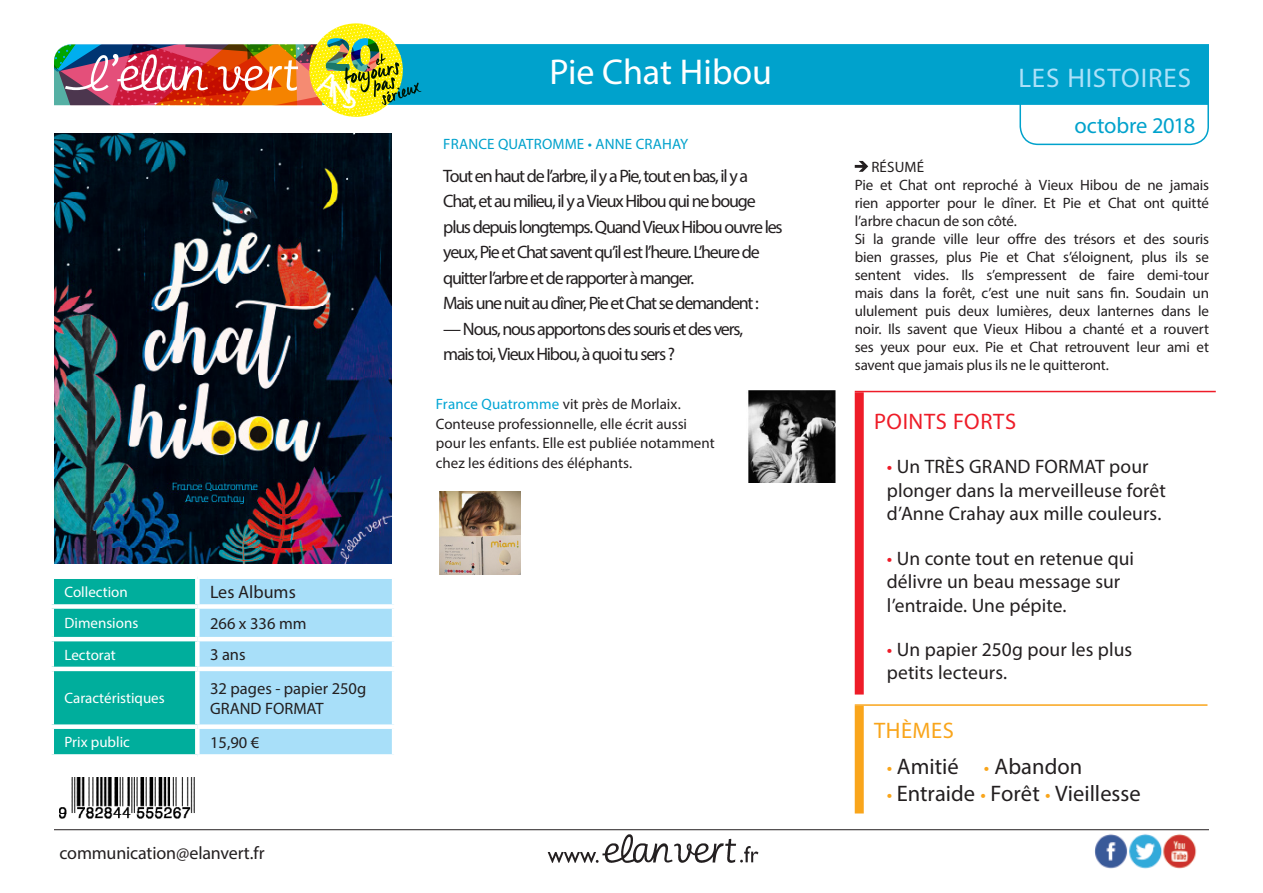
<style>
.page{position:relative;width:1263px;height:893px;background:#fff}
.page>*{position:absolute;margin:0;border:0;box-sizing:border-box;transform-origin:0 0}
.t1{font:36px "Myriad Pro";color:#fff}
.t2{font:27px "Myriad Pro";letter-spacing:.035em;color:#ade1f9}
.textes{font:22.5px "Myriad Pro";color:#231f20}
.t3{font:22.5px "Myriad Pro";letter-spacing:-.01em;color:#00a2cc}
.textes-2{font:22.5px "Myriad Pro";letter-spacing:.025em;color:#ee1c28}
.textes-3{font:22.5px "Myriad Pro";letter-spacing:.025em;color:#f9a51b}
.textes-4{font:19.5px/23.4px "Myriad Pro";letter-spacing:.005em;color:#231f20}
.textes-5{font:18px/25.5px "Myriad Pro";letter-spacing:-.065em;color:#231f20}
.textes-6{font:18px "Myriad Pro";letter-spacing:-.01em;color:#231f20}
.textes-7{font:18px "Myriad Pro";color:#231f20}
.t4{font:16.5px/19.8px "Myriad Pro";color:#231f20}
.textes-8{font:15px/18px "Myriad Pro";letter-spacing:-.005em;color:#231f20;text-align:justify}
.t5{font:15px "Myriad Pro";color:#fff}
.t6{font:15px "Myriad Pro";letter-spacing:.01em;color:#00a2cc}
.s1{color:#00a5d4}
.s2{color:#ee1c28}
.s3{font-size:19.5px;color:#f9a51b}
</style>
<div class="page">
<div style="left:1019px;top:68px;width:190px;height:77px;border:2px solid #00a2cc;border-radius:18px"></div>
<div style="left:433px;top:44px;width:776px;height:61px;background:#00a2cc"></div>
<svg style="left:855px;top:161px;width:13px;height:11px"></svg>
<hr style="left:855px;top:704px;width:352px;height:2px;background:#f9a51b">
<div style="left:855px;top:706px;width:9px;height:107px;background:#f9a51b"></div>
<div style="left:855px;top:392px;width:9px;height:302px;background:#ee1c28"></div>
<hr style="left:855px;top:391px;width:361px;height:1px;background:#ee1c28">
<img style="left:547px;top:834px;width:212px;height:28px">
<img style="left:1086px;top:830px;width:123px;height:39px">
<hr style="left:54px;top:829px;width:1155px;height:1px;background:#231f20">
<img style="left:60px;top:778px;width:135px;height:40px">
<svg style="left:544px;top:44px;width:20px;height:5px"></svg>
<svg style="left:570px;top:44px;width:20px;height:7px"></svg>
<img style="left:748px;top:391px;width:88px;height:91px">
<img style="left:439px;top:492px;width:81px;height:82px">
<img style="left:54px;top:134px;width:338px;height:430px">
<svg style="left:54px;top:579px;width:338px;height:175px;background:#61cad1"></svg>
<div style="left:195px;top:579px;width:5px;height:25px;background:#fff"></div>
<div style="left:49px;top:604px;width:148px;height:5px;background:#fff"></div>
<div style="left:197px;top:604px;width:199px;height:5px;background:#fff"></div>
<div style="left:195px;top:609px;width:5px;height:28px;background:#fff"></div>
<hr style="left:49px;top:637px;width:148px;height:4px;background:#fff">
<hr style="left:197px;top:637px;width:199px;height:4px;background:#fff">
<div style="left:195px;top:641px;width:5px;height:26px;background:#fff"></div>
<hr style="left:49px;top:667px;width:148px;height:4px;background:#fff">
<hr style="left:197px;top:667px;width:199px;height:4px;background:#fff">
<div style="left:195px;top:671px;width:5px;height:53px;background:#fff"></div>
<div style="left:49px;top:724px;width:148px;height:5px;background:#fff"></div>
<div style="left:197px;top:724px;width:199px;height:5px;background:#fff"></div>
<div style="left:195px;top:729px;width:5px;height:25px;background:#fff"></div>
<svg style="left:54px;top:23px;width:379px;height:94px"></svg>
<p class="t5" style="left:65px;top:583px;width:65px">Collection</p>
<p class="textes-7" style="left:210px;top:581px;width:87px">Les Albums</p>
<p class="t5" style="left:65px;top:614px;width:75px">Dimensions</p>
<p class="t4" style="left:210px;top:613px;width:98px">266 x 336 mm</p>
<p class="t5" style="left:65px;top:645px;width:53px">Lectorat</p>
<p class="t4" style="left:210px;top:644px;width:37px">3 ans</p>
<p class="t5" style="left:65px;top:689px;width:102px">Caractéristiques</p>
<p class="t4" style="left:210px;top:678px;width:158px">32 pages - papier 250g<br>GRAND FORMAT</p>
<p class="t5" style="left:65px;top:733px;width:67px">Prix public</p>
<p class="t4" style="left:210px;top:732px;width:51px">15,90 €</p>
<p class="textes-6" style="left:60px;top:842px;width:207px">communication@elanvert.fr</p>
<p class="t1" style="left:549px;top:49px;width:224px">Pie Chat Hibou</p>
<p class="t2" style="left:1018px;top:61px;width:174px">LES HISTOIRES</p>
<p class="t6" style="left:443px;top:135px;width:247px">FRANCE QUATROMME • ANNE CRAHAY</p>
<p class="textes-5" style="left:443px;top:163px;width:341px">Tout en haut de l’arbre, il y a Pie, tout en bas, il y a Chat, et au milieu, il y a Vieux Hibou qui ne bouge plus depuis longtemps. Quand Vieux Hibou ouvre les yeux, Pie et Chat savent qu’il est l’heure. L’heure de quitter l’arbre et de rapporter à manger.</p>
<p class="textes-5" style="left:443px;top:290px;width:317px">Mais une nuit au dîner, Pie et Chat se demandent :</p>
<p class="textes-5" style="left:443px;top:316px;width:301px">— Nous, nous apportons des souris et des vers,</p>
<p class="textes-5" style="left:443px;top:341px;width:233px">mais toi, Vieux Hibou, à quoi tu sers ?</p>
<p class="textes-8" style="left:436px;top:395px;width:246px"><span class="s1">France Quatromme</span> vit près de Morlaix.</p>
<p class="textes-8" style="left:436px;top:414px;width:280px;line-height:19.5px;text-align:left">Conteuse professionnelle, elle écrit aussi pour les enfants. Elle est publiée notamment chez les éditions des éléphants.</p>
<p class="t3" style="left:1074px;top:111px;width:122px">octobre 2018</p>
<p class="textes-8" style="left:871px;top:158px;width:54px">RÉSUMÉ</p>
<p class="textes-8" style="left:855px;top:176px;width:356px">Pie et Chat ont reproché à Vieux Hibou de ne jamais rien apporter pour le dîner. Et Pie et Chat ont quitté l’arbre chacun de son côté.</p>
<p class="textes-8" style="left:855px;top:230px;width:356px">Si la grande ville leur offre des trésors et des souris bien grasses, plus Pie et Chat s’éloignent, plus ils se sentent vides. Ils s’empressent de faire demi-tour mais dans la forêt, c’est une nuit sans fin. Soudain un ululement puis deux lumières, deux lanternes dans le noir. Ils savent que Vieux Hibou a chanté et a rouvert ses yeux pour eux. Pie et Chat retrouvent leur ami et savent que jamais plus ils ne le quitteront.</p>
<p class="textes-2" style="left:874px;top:408px;width:143px">POINTS FORTS</p>
<p class="textes-4" style="left:887px;top:455px;width:280px"><span class="s2">•</span> Un TRÈS GRAND FORMAT pour plonger dans la merveilleuse forêt d’Anne Crahay aux mille couleurs.</p>
<p class="textes-4" style="left:887px;top:546px;width:249px"><span class="s2">•</span> Un conte tout en retenue qui délivre un beau message sur l’entraide. Une pépite.</p>
<p class="textes-4" style="left:887px;top:637px;width:247px"><span class="s2">•</span> Un papier 250g pour les plus petits lecteurs.</p>
<p class="textes-3" style="left:874px;top:717px;width:81px">THÈMES</p>
<p class="textes" style="left:887px;top:752px;width:197px"><span class="s3">•</span> Amitié <span class="s3">•</span> Abandon</p>
<p class="textes" style="left:887px;top:779px;width:255px"><span class="s3">•</span> Entraide <span class="s3">•</span> Forêt <span class="s3">•</span> Vieillesse</p>
</div>
